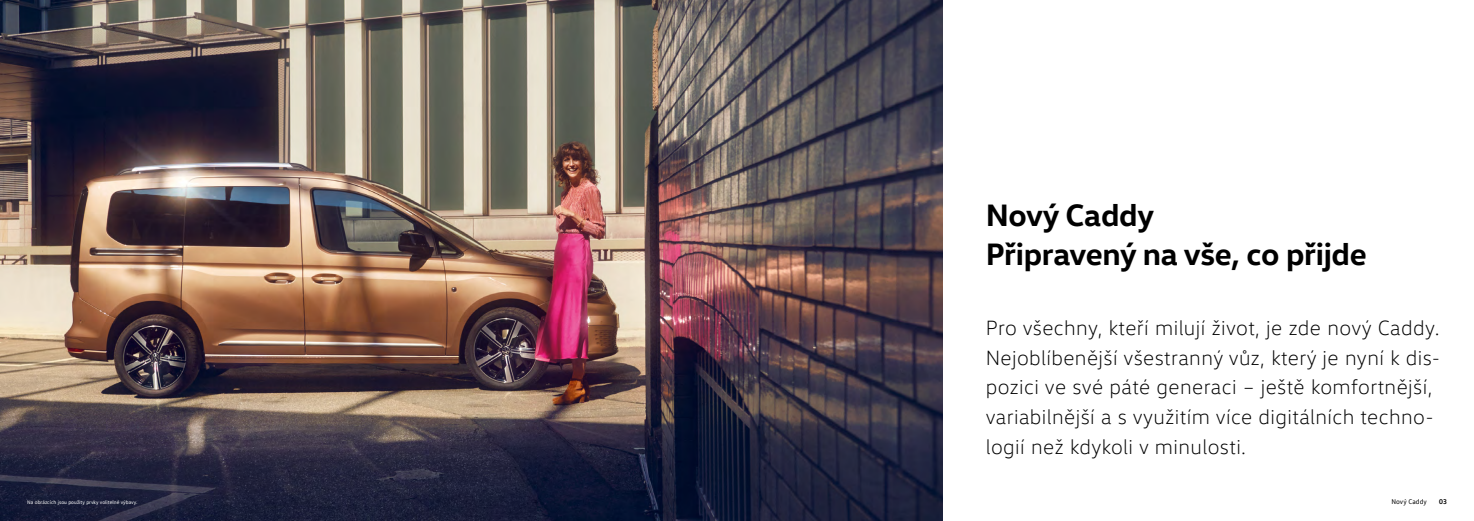
<style>
.page{position:relative;width:1474px;height:521px;background:#fff}
.page>*{position:absolute;margin:0;border:0;box-sizing:border-box;transform-origin:0 0}
.t1{font:700 31.5px/39.7px "VW Head";letter-spacing:-.01em;color:#000}
.t2{font:300 21px/29.8px "VW Head";letter-spacing:.02em;color:#000}
.t3{font:7px "VW Text";letter-spacing:.005em;color:#000}
.t4{font:700 7px "VW Text";color:#000}
.t5{font:5.25px "VW Text";letter-spacing:.005em;color:#fff}
</style>
<div class="page">
<img style="left:0;top:0;width:943px;height:521px">
<h1 class="t1" style="left:985px;top:194px;width:382px">Nový Caddy<br>Připravený na vše, co přijde</h1>
<p class="t2" style="left:985px;top:313px;width:456px">Pro všechny, kteří milují život, je zde nový Caddy.<br>Nejoblíbenější všestranný vůz, který je nyní k dis&shy;pozici ve své páté generaci – ještě komfortnější, variabilnější a s využitím více digitálních techno&shy;logií než kdykoli v minulosti.</p>
<p class="t5" style="left:27px;top:498px;width:112px">Na obrázcích jsou použity prvky volitelné výbavy.</p>
<p class="t3" style="left:1391px;top:497px;width:37px">Nový Caddy</p>
<p class="t4" style="left:1439px;top:497px;width:9px">03</p>
</div>
